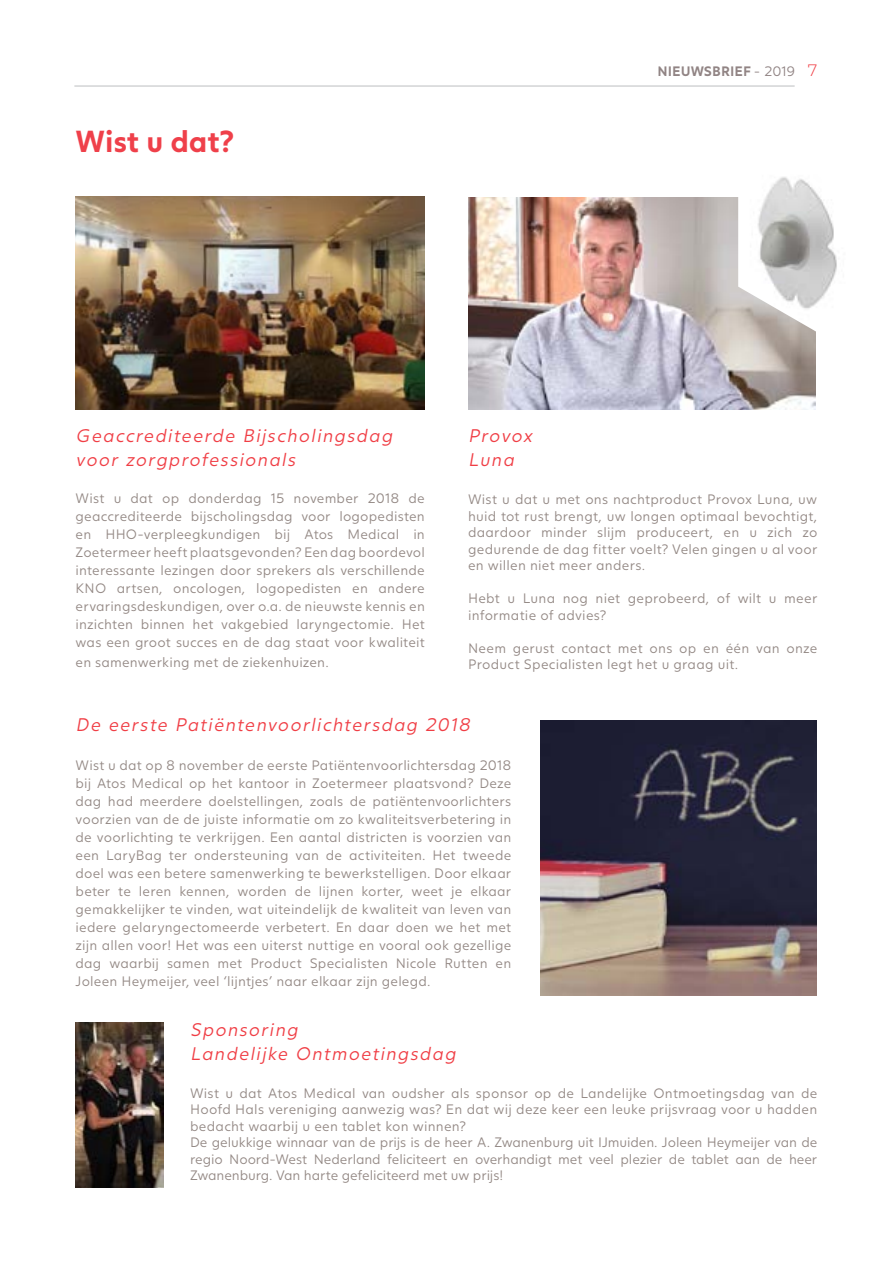
<style>
.page{position:relative;width:893px;height:1263px;background:#fff}
.page>*{position:absolute;margin:0;border:0;box-sizing:border-box;transform-origin:0 0}
.t1{font:700 30px "Juli Sans";color:#ef404a}
.t2{font:italic 300 18px/24px "Juli Sans";color:#f03e45}
.t3{font:300 13.5px/18px "Juli Sans";letter-spacing:.01em;color:#938884;text-align:justify}
.t4{font:700 13.5px "Juli Sans";color:#918484}
.s1{font-weight:300}
.s2{font-family:"Montserrat";font-weight:300;font-size:16.5px;color:#f03e45}
</style>
<div class="page">
<hr style="left:74px;top:86px;width:721px;height:1px;background:#bcbec0">
<img style="left:468px;top:197px;width:348px;height:212px">
<img style="left:76px;top:197px;width:349px;height:212px">
<img style="left:738px;top:177px;width:99px;height:155px">
<img style="left:540px;top:720px;width:276px;height:275px">
<img style="left:76px;top:1022px;width:87px;height:165px">
<h1 class="t1" style="left:76px;top:123px;width:160px">WIST U DAT?</h1>
<p class="t4" style="left:658px;top:63px;width:161px">NIEUWSBRIEF <span class="s1">- 2019</span> <span class="s2">7</span></p>
<h2 class="t2" style="left:76px;top:424px;width:322px">Geaccrediteerde Bijscholingsdag voor zorgprofessionals</h2>
<p class="t3" style="left:76px;top:489px;width:351px">Wist u dat op donderdag 15 november 2018 de geaccrediteerde bijscholingsdag voor logopedisten en HHO-verpleegkundigen bij Atos Medical in Zoetermeer heeft plaatsgevonden? Een dag boordevol interessante lezingen door sprekers als verschillende KNO artsen, oncologen, logopedisten en andere ervaringsdeskundigen, over o.a. de nieuwste kennis en inzichten binnen het vakgebied laryngectomie. Het was een groot succes en de dag staat voor kwaliteit</p>
<p class="t3" style="left:76px;top:653px;width:255px">en samenwerking met de ziekenhuizen.</p>
<h2 class="t2" style="left:468px;top:423px;width:69px">Provox<br>Luna</h2>
<p class="t3" style="left:468px;top:491px;width:351px;line-height:16.5px">Wist u dat u met ons nachtproduct Provox Luna, uw huid tot rust brengt, uw longen optimaal bevochtigt, daardoor minder slijm produceert, en u zich zo gedurende de dag fitter voelt? Velen gingen u al voor en willen niet meer anders.</p>
<p class="t3" style="left:468px;top:590px;width:351px;line-height:16.5px">Hebt u Luna nog niet geprobeerd, of wilt u meer informatie of advies?</p>
<p class="t3" style="left:468px;top:640px;width:351px;line-height:16.5px">Neem gerust contact met ons op en één van onze<br>Product Specialisten legt het u graag uit.</p>
<h2 class="t2" style="left:76px;top:713px;width:400px">De eerste Patiëntenvoorlichtersdag 2018</h2>
<p class="t3" style="left:76px;top:756px;width:437px">Wist u dat op 8 november de eerste Patiëntenvoorlichtersdag 2018 bij Atos Medical op het kantoor in Zoetermeer plaatsvond? Deze dag had meerdere doelstellingen, zoals de patiëntenvoorlichters voorzien van de de juiste informatie om zo kwaliteitsverbetering in de voorlichting te verkrijgen. Een aantal districten is voorzien van een LaryBag ter ondersteuning van de activiteiten. Het tweede doel was een betere samenwerking te bewerkstelligen. Door elkaar beter te leren kennen, worden de lijnen korter, weet je elkaar gemakkelijker te vinden, wat uiteindelijk de kwaliteit van leven van iedere gelaryngectomeerde verbetert. En daar doen we het met zijn allen voor! Het was een uiterst nuttige en vooral ook gezellige dag waarbij samen met Product Specialisten Nicole Rutten en Joleen Heymeijer, veel ‘lijntjes’ naar elkaar zijn gelegd.</p>
<h2 class="t2" style="left:190px;top:1018px;width:271px">Sponsoring<br>Landelijke Ontmoetingsdag</h2>
<p class="t3" style="left:190px;top:1084px;width:629px;line-height:16.5px;text-align:left">Wist u dat Atos Medical van oudsher als sponsor op de Landelijke Ontmoetingsdag van de Hoofd Hals vereniging aanwezig was? En dat wij deze keer een leuke prijsvraag voor u hadden bedacht waarbij u een tablet kon winnen?<br>De gelukkige winnaar van de prijs is de heer A. Zwanenburg uit IJmuiden. Joleen Heymeijer van de regio Noord-West Nederland feliciteert en overhandigt met veel plezier de tablet aan de heer Zwanenburg. Van harte gefeliciteerd met uw prijs!</p>
</div>
